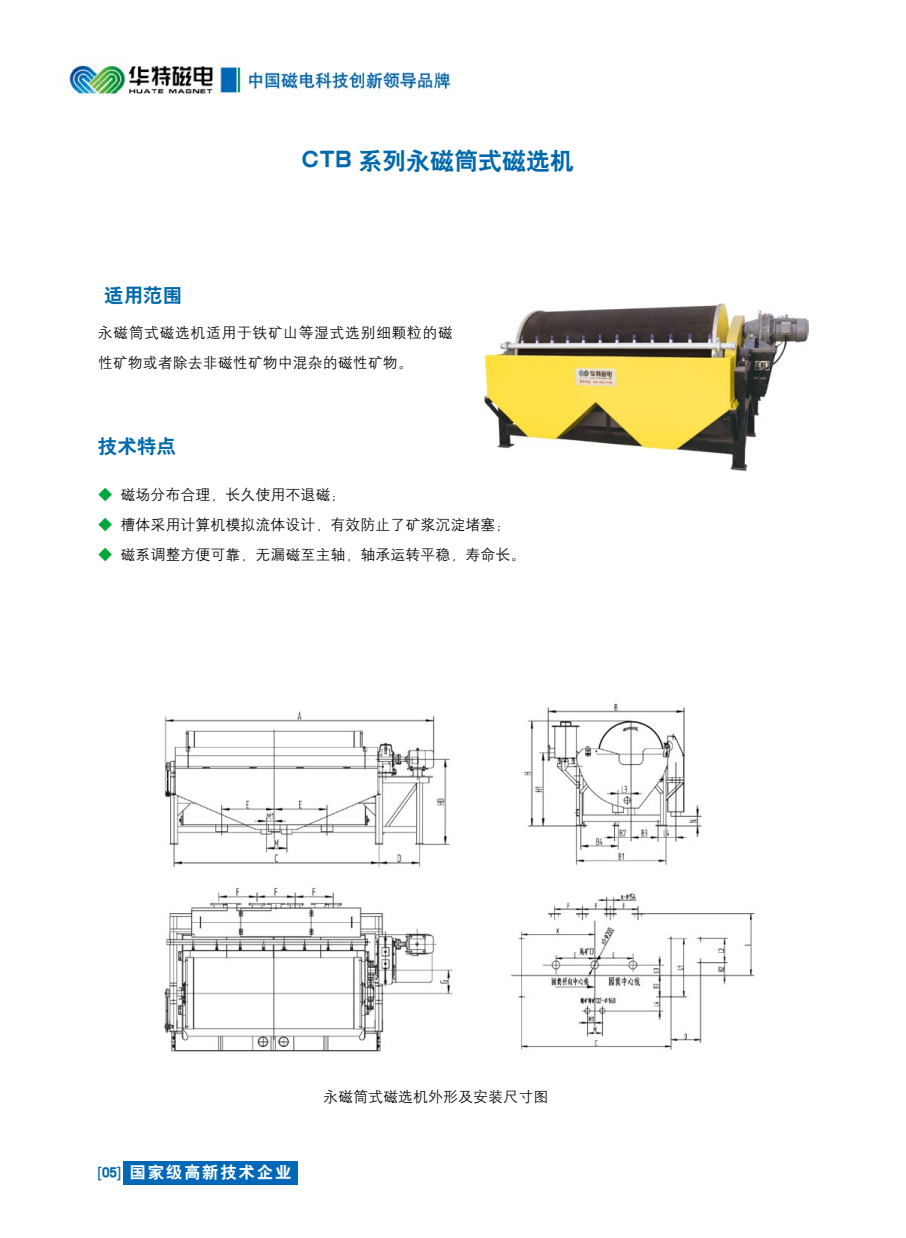
<style>
.page{position:relative;width:906px;height:1238px;background:#fff}
.page>*{position:absolute;margin:0;border:0;box-sizing:border-box;transform-origin:0 0}
.t1{font:24px "H Yb 2 gj";color:#0069ac}
.t2{font:19.5px "H Yb 2 gj";color:#0069ac}
.t3{font:16.5px "H Yb 2 gj";letter-spacing:.1em;color:#fff}
.t4{font:15px "H Yg 2 gj";color:#000}
.t5{font:15px/30px "H Yg 2 gj";letter-spacing:.03em;color:#000}
.s1{color:#00a73b}
.s2{font-size:15px;color:#0069ac}
</style>
<div class="page">
<img style="left:63px;top:61px;width:746px;height:1124px">
<div style="left:123px;top:1161px;width:175px;height:23px;background:#0068b7"></div>
<img style="left:485px;top:304px;width:323px;height:167px">
<img style="left:153px;top:698px;width:612px;height:360px">
<h2 class="t2" style="left:104px;top:285px;width:79px">适用范围</h2>
<h1 class="t1" style="left:301px;top:149px;width:274px">CTB 系列永磁筒式磁选机</h1>
<p class="t5" style="left:98px;top:317px;width:356px">永磁筒式磁选机适用于铁矿山等湿式选别细颗粒的磁性矿物或者除去非磁性矿物中混杂的磁性矿物。</p>
<h2 class="t2" style="left:98px;top:436px;width:79px">技术特点</h2>
<p class="t4" style="left:98px;top:487px;width:249px"><span class="s1">◆</span> 磁场分布合理，长久使用不退磁；</p>
<p class="t4" style="left:98px;top:517px;width:414px"><span class="s1">◆</span> 槽体采用计算机模拟流体设计，有效防止了矿浆沉淀堵塞；</p>
<p class="t4" style="left:98px;top:547px;width:429px"><span class="s1">◆</span> 磁系调整方便可靠，无漏磁至主轴，轴承运转平稳，寿命长。</p>
<p class="t3" style="left:98px;top:1164px;width:195px"><span class="s2">[05]</span> 国家级高新技术企业</p>
<p class="t4" style="left:323px;top:1088px;width:226px">永磁筒式磁选机外形及安装尺寸图</p>
</div>
